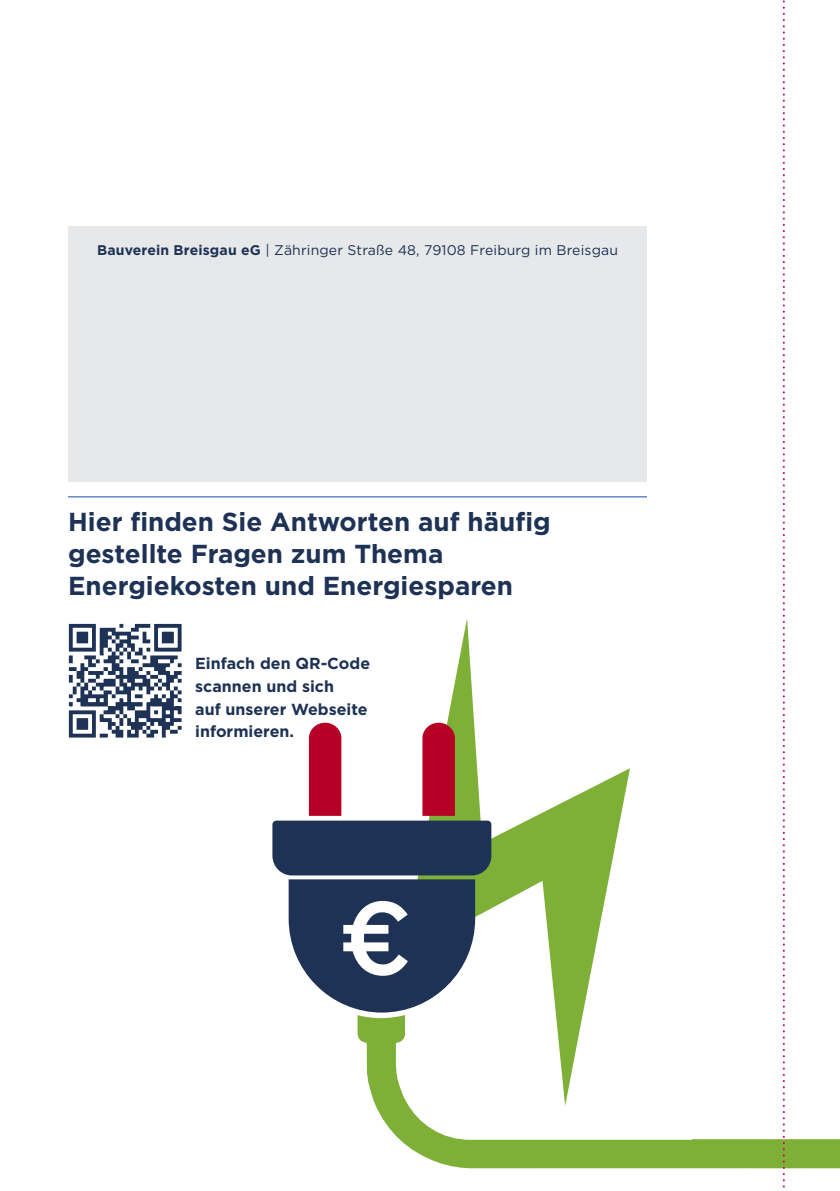
<style>
.page{position:relative;width:840px;height:1191px;background:#fff}
.page>*{position:absolute;margin:0;border:0;box-sizing:border-box;transform-origin:0 0}
.t1{font:700 26px/32px "Gotham";color:#1d3254}
.t2{font:700 16px/22.6px "Gotham";color:#1d3254}
.t3{font:14px "Gotham";letter-spacing:.01em;color:#1d3254}
.s1{font-weight:700}
</style>
<div class="page">
<svg style="left:447px;top:618px;width:182px;height:397px"></svg>
<svg style="left:357px;top:1015px;width:335px;height:153px"></svg>
<svg style="left:272px;top:722px;width:219px;height:290px"></svg>
<div style="left:68px;top:227px;width:578px;height:255px;background:#e6e8ea"></div>
<hr style="left:68px;top:496px;width:578px;height:1px;background:#3c68ae">
<img style="left:68px;top:624px;width:113px;height:113px">
<svg style="left:692px;top:0;width:147px;height:1188px"></svg>
<p class="t3" style="left:97px;top:241px;width:522px"><span class="s1">Bauverein Breisgau eG</span> | Zähringer Straße 48, 79108 Freiburg im Breisgau</p>
<p class="t1" style="left:68px;top:506px;width:484px">Hier finden Sie Antworten auf häufig gestellte Fragen zum Thema<br>Energiekosten und Energiesparen</p>
<p class="t2" style="left:195px;top:652px;width:176px">Einfach den QR-Code scannen und sich<br>auf unserer Webseite informieren.</p>
</div>
